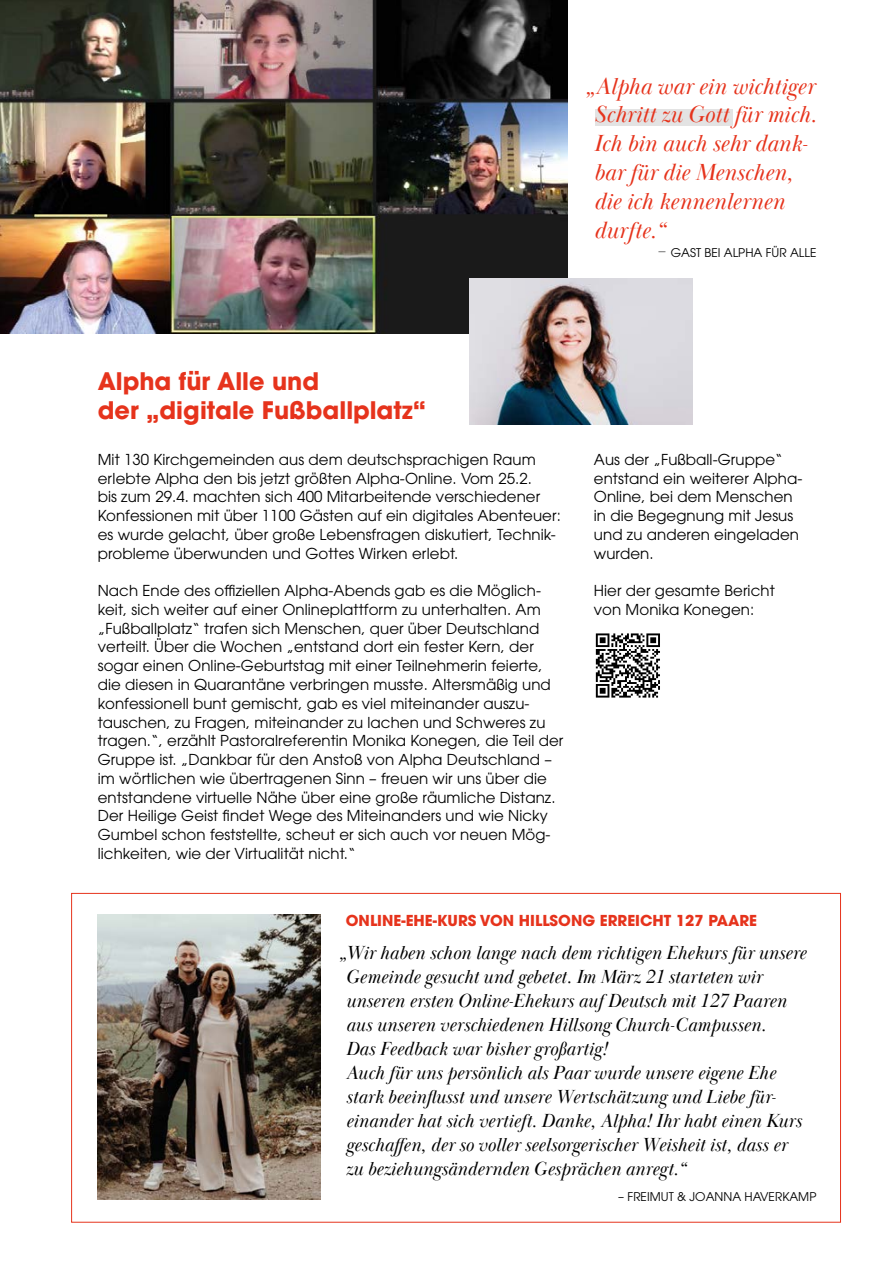
<style>
.page{position:relative;width:893px;height:1263px;background:#fff}
.page>*{position:absolute;margin:0;border:0;box-sizing:border-box;transform-origin:0 0}
.t1{font:italic 24px/28.8px "Baskerville Display PT";color:#e6331c}
.t2{font:700 24px/28.8px "ITC Avant Garde Pro";color:#e6331c}
.t3{font:italic 19.5px/24px "Baskerville Display PT";color:#000}
.t4{font:15px/18.8px "ITC Avant Garde Pro";letter-spacing:.005em;color:#000}
.t5{font:700 15px "ITC Avant Garde Pro";color:#e6331c}
.t6{font:12px "ITC Avant Garde Pro";color:#000}
.s1{font-family:"Baskerville Display PT";font-size:15px}
</style>
<div class="page">
<div style="left:595px;top:109px;width:138px;height:16px;background:#e3e3e3"></div>
<img style="left:0;top:0;width:568px;height:334px">
<img style="left:98px;top:915px;width:222px;height:284px">
<img style="left:470px;top:279px;width:223px;height:146px">
<div style="left:594px;top:631px;width:68px;height:68px;background:linear-gradient(to bottom,#fefefe,#fff)"></div>
<svg style="left:596px;top:633px;width:64px;height:65px"></svg>
<h1 class="t1" style="left:594px;top:73px;width:224px;text-indent:-9px">„Alpha war ein wichtiger<br>Schritt zu Gott für mich.<br>Ich bin auch sehr dank&shy;bar für die Menschen, die ich kennenlernen durfte.“</h1>
<p class="t6" style="left:657px;top:245px;width:161px"><span class="s1">–</span> GAST BEI ALPHA FÜR ALLE</p>
<h1 class="t2" style="left:98px;top:366px;width:330px">Alpha für Alle und<br>der „digitale Fußballplatz“</h1>
<p class="t4" style="left:98px;top:450px;width:465px">Mit 130 Kirchgemeinden aus dem deutschsprachigen Raum erlebte Alpha den bis jetzt größten Alpha-Online. Vom 25.2.<br>bis zum 29.4. machten sich 400 Mitarbeitende verschiedener Konfessionen mit über 1100 Gästen auf ein digitales Abenteuer: es wurde gelacht, über große Lebensfragen diskutiert, Technik&shy;probleme überwunden und Gottes Wirken erlebt.</p>
<p class="t4" style="left:98px;top:581px;width:467px">Nach Ende des offiziellen Alpha-Abends gab es die Möglich&shy;keit, sich weiter auf einer Onlineplattform zu unterhalten. Am „Fußballplatz“ trafen sich Menschen, quer über Deutschland verteilt. Über die Wochen „entstand dort ein fester Kern, der sogar einen Online-Geburtstag mit einer Teilnehmerin feierte, die diesen in Quarantäne verbringen musste. Altersmäßig und konfessionell bunt gemischt, gab es viel miteinander auszu&shy;tauschen, zu Fragen, miteinander zu lachen und Schweres zu tragen.“, erzählt Pastoralreferentin Monika Konegen, die Teil der Gruppe ist. „Dankbar für den Anstoß von Alpha Deutschland – im wörtlichen wie übertragenen Sinn – freuen wir uns über die entstandene virtuelle Nähe über eine große räumliche Distanz.<br>Der Heilige Geist findet Wege des Miteinanders und wie Nicky Gumbel schon feststellte, scheut er sich auch vor neuen Mög&shy;lichkeiten, wie der Virtualität nicht.“</p>
<p class="t4" style="left:594px;top:450px;width:210px">Aus der „Fußball-Gruppe“ entstand ein weiterer Alpha-<br>Online, bei dem Menschen in die Begegnung mit Jesus und zu anderen eingeladen wurden.</p>
<p class="t4" style="left:594px;top:581px;width:182px">Hier der gesamte Bericht von Monika Konegen:</p>
<p class="t5" style="left:346px;top:910px;width:413px">ONLINE-EHE-KURS VON HILLSONG ERREICHT 127 PAARE</p>
<p class="t3" style="left:346px;top:941px;width:462px;text-indent:-7px">„Wir haben schon lange nach dem richtigen Ehekurs für unsere Gemeinde gesucht und gebetet. Im März 21 starteten wir unseren ersten Online-Ehekurs auf Deutsch mit 127 Paaren aus unseren verschiedenen Hillsong Church-Campussen.<br>Das Feedback war bisher großartig!<br>Auch für uns persönlich als Paar wurde unsere eigene Ehe stark beeinflusst und unsere Wertschätzung und Liebe für&shy;einander hat sich vertieft. Danke, Alpha! Ihr habt einen Kurs geschaffen, der so voller seelsorgerischer Weisheit ist, dass er zu beziehungsändernden Gesprächen anregt.“</p>
<p class="t6" style="left:618px;top:1189px;width:200px">– FREIMUT &amp; JOANNA HAVERKAMP</p>
</div>
